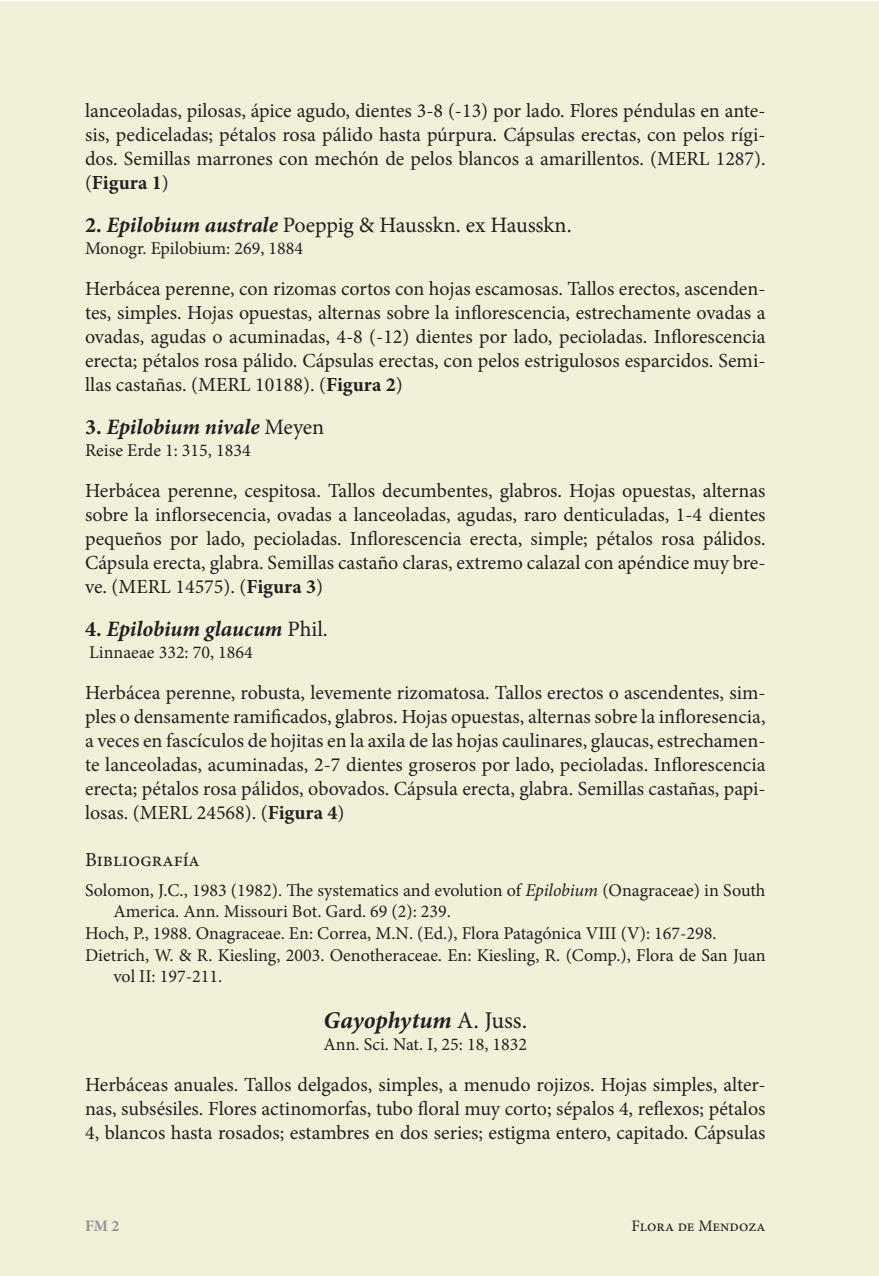
<style>
.page{position:relative;width:879px;height:1276px;background:#fff}
.page>*{position:absolute;margin:0;border:0;box-sizing:border-box;transform-origin:0 0}
.Especie{font:italic 700 24px "Minion Pro";letter-spacing:-.005em;color:#231f20}
.Especie_2{font:22px "Minion Pro";letter-spacing:-.005em;color:#231f20}
.Especie_2-2{font:italic 700 22px "Minion Pro";letter-spacing:-.005em;color:#231f20}
.Texto_principal_s_s{font:20px/24px "Minion Pro";color:#231f20;text-align:justify}
.Subtítulo_fichas{font:20px "Minion Pro";color:#231f20}
.Biblio_fichas{font:18px/21.6px "Minion Pro";color:#231f20}
.Datos_especie{font:18px "Minion Pro";color:#231f20}
.t1{font:16px "Minion Pro";color:#231f20}
.Pág__izq{font:700 16px "Minion Pro";color:#939598}
.s1{font-weight:700}
.s2{font-weight:700;font-style:italic}
.s3{font-style:normal}
.s4{font-weight:400;font-style:normal}
.s5{font-style:italic}
</style>
<div class="page">
<div style="left:0;top:1px;width:879px;height:1275px;background:#f1f0d8"></div>
<p class="Texto_principal_s_s" style="left:85px;top:98px;width:682px">lanceoladas, pilosas, ápice agudo, dientes 3-8 (-13) por lado. Flores péndulas en ante&shy;sis, pediceladas; pétalos rosa pálido hasta púrpura. Cápsulas erectas, con pelos rígi&shy;dos. Semillas marrones con mechón de pelos blancos a amarillentos. (MERL 1287). (<span class="s1">Figura 1</span>)</p>
<p class="Especie_2" style="left:85px;top:210px;width:488px"><span class="s1">2.</span> <span class="s2">Epilobium australe</span> Poeppig &amp; Hausskn. ex Hausskn.</p>
<p class="Datos_especie" style="left:85px;top:236px;width:220px">Monogr. Epilobium: 269, 1884</p>
<p class="Texto_principal_s_s" style="left:85px;top:276px;width:682px">Herbácea perenne, con rizomas cortos con hojas escamosas. Tallos erectos, ascenden&shy;tes, simples. Hojas opuestas, alternas sobre la inflorescencia, estrechamente ovadas a ovadas, agudas o acuminadas, 4-8 (-12) dientes por lado, pecioladas. Inflorescencia erecta; pétalos rosa pálido. Cápsulas erectas, con pelos estrigulosos esparcidos. Semi&shy;llas castañas. (MERL 10188). (<span class="s1">Figura 2</span>)</p>
<p class="Especie_2-2" style="left:85px;top:411px;width:241px"><span class="s3">3.</span> Epilobium nivale <span class="s4">Meyen</span></p>
<p class="Datos_especie" style="left:85px;top:438px;width:167px">Reise Erde 1: 315, 1834</p>
<p class="Texto_principal_s_s" style="left:85px;top:478px;width:682px">Herbácea perenne, cespitosa. Tallos decumbentes, glabros. Hojas opuestas, alternas sobre la inflorsecencia, ovadas a lanceoladas, agudas, raro denticuladas, 1-4 dientes pequeños por lado, pecioladas. Inflorescencia erecta, simple; pétalos rosa pálidos.<br>Cápsula erecta, glabra. Semillas castaño claras, extremo calazal con apéndice muy bre&shy;ve. (MERL 14575). (<span class="s1">Figura 3</span>)</p>
<p class="Especie_2-2" style="left:85px;top:613px;width:244px"><span class="s3">4.</span> Epilobium glaucum <span class="s4">Phil.</span></p>
<p class="Datos_especie" style="left:89px;top:640px;width:165px">Linnaeae 332: 70, 1864</p>
<p class="Texto_principal_s_s" style="left:85px;top:680px;width:682px">Herbácea perenne, robusta, levemente rizomatosa. Tallos erectos o ascendentes, sim&shy;ples o densamente ramificados, glabros. Hojas opuestas, alternas sobre la infloresencia, a veces en fascículos de hojitas en la axila de las hojas caulinares, glaucas, estrechamen&shy;te lanceoladas, acuminadas, 2-7 dientes groseros por lado, pecioladas. Inflorescencia erecta; pétalos rosa pálidos, obovados. Cápsula erecta, glabra. Semillas castañas, papi&shy;losas. (MERL 24568). (<span class="s1">Figura 4</span>)</p>
<p class="Subtítulo_fichas" style="left:85px;top:846px;width:116px">Bibliografía</p>
<p class="Biblio_fichas" style="left:113px;top:879px;width:653px;text-indent:-28px">Solomon, J.C., 1983 (1982). The systematics and evolution of <span class="s5">Epilobium</span> (Onagraceae) in South<br>America. Ann. Missouri Bot. Gard. 69 (2): 239.</p>
<p class="Biblio_fichas" style="left:85px;top:922px;width:633px">Hoch, P., 1988. Onagraceae. En: Correa, M.N. (Ed.), Flora Patagónica VIII (V): 167-298.</p>
<p class="Biblio_fichas" style="left:113px;top:944px;width:653px;text-indent:-28px">Dietrich, W. &amp; R. Kiesling, 2003. Oenotheraceae. En: Kiesling, R. (Comp.), Flora de San Juan vol II: 197-211.</p>
<p class="Especie" style="left:323px;top:1003px;width:205px">Gayophytum <span class="s4">A. Juss.</span></p>
<p class="Datos_especie" style="left:323px;top:1031px;width:205px">Ann. Sci. Nat. I, 25: 18, 1832</p>
<p class="Texto_principal_s_s" style="left:85px;top:1072px;width:682px">Herbáceas anuales. Tallos delgados, simples, a menudo rojizos. Hojas simples, alter&shy;nas, subsésiles. Flores actinomorfas, tubo floral muy corto; sépalos 4, reflexos; pétalos 4, blancos hasta rosados; estambres en dos series; estigma entero, capitado. Cápsulas</p>
<p class="Pág__izq" style="left:85px;top:1214px;width:36px">FM 2</p>
<p class="t1" style="left:631px;top:1215px;width:135px">Flora de Mendoza</p>
</div>
